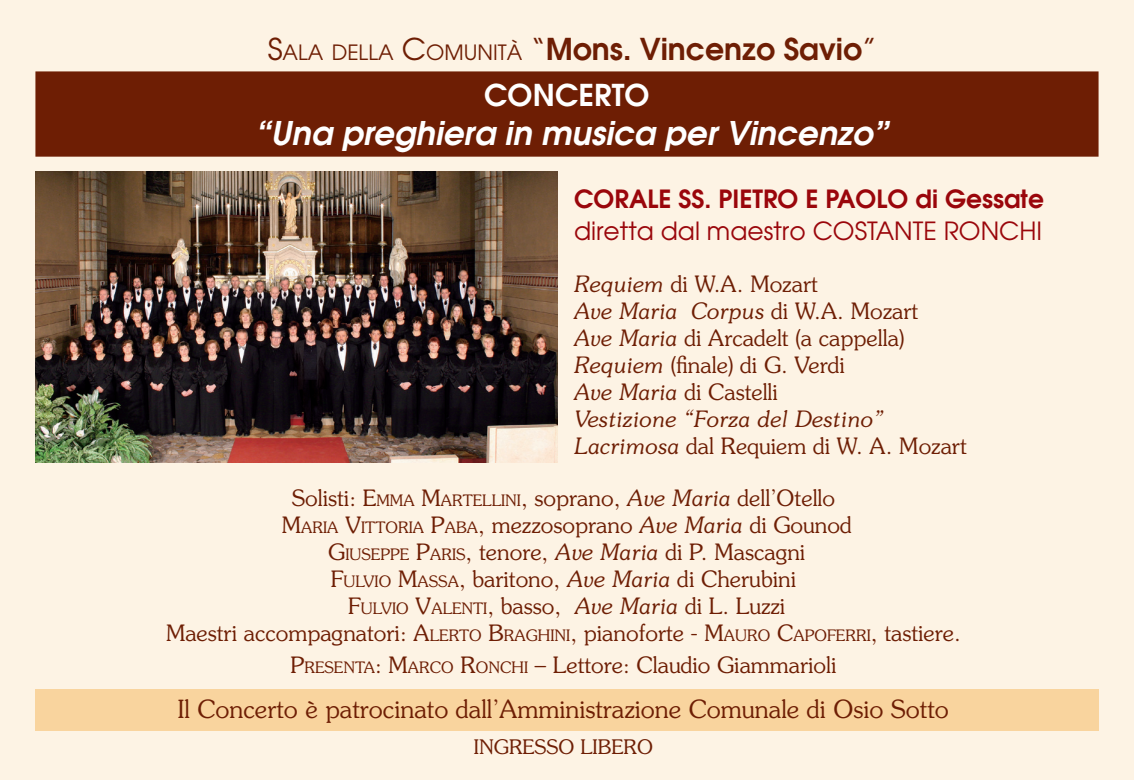
<style>
.page{position:relative;width:1134px;height:780px;background:#fdf3e4}
.page>*{position:absolute;margin:0;border:0;box-sizing:border-box;transform-origin:0 0}
.t1{font:italic 600 32.5px "Avant Garde";color:#fff}
.t2{font:600 30px "Avant Garde";color:#6e1e04}
.t3{font:600 30px "Avant Garde";color:#fff}
.t4{font:300 25px "Souvenir";color:#6e1e04}
.t5{font:25px "Avant Garde";color:#9a060b}
.t6{font:600 25px "Avant Garde";color:#9a060b}
.t7{font:300 22.5px "Souvenir";color:#6e1e04}
.t8{font:italic 300 22.5px "Souvenir";color:#6e1e04}
.t9{font:300 20px "Souvenir";color:#6e1e04}
.s1{font-weight:400}
.s2{font-weight:400;font-size:21px}
.s3{font-style:italic}
.s4{font-style:normal}
.s5{font-style:inherit}
.s6{font-size:15.75px}
</style>
<div class="page">
<div style="left:35px;top:71px;width:1063px;height:86px;background:#6e1e04;border:2px solid #6e1e04"></div>
<div style="left:35px;top:689px;width:1063px;height:41px;background:#f9d49e"></div>
<img style="left:35px;top:171px;width:523px;height:291px">
<p class="t2" style="left:268px;top:29px;width:611px"><span class="s1">S</span><span class="s2">ALA DELLA</span> <span class="s1">C</span><span class="s2">OMUNITÀ</span> <span class="s1">“</span>Mons. Vincenzo Savio<span class="s1">”</span></p>
<p class="t3" style="left:484px;top:75px;width:167px">CONCERTO</p>
<p class="t1" style="left:255px;top:112px;width:635px">“Una preghiera in musica per Vincenzo”</p>
<p class="t6" style="left:574px;top:182px;width:471px">CORALE SS. PIETRO E PAOLO di Gessate</p>
<p class="t5" style="left:574px;top:215px;width:470px">diretta dal maestro COSTANTE RONCHI</p>
<p class="t7" style="left:574px;top:270px;width:245px"><span class="s3">Requiem</span> di W.A. Mozart</p>
<p class="t8" style="left:574px;top:297px;width:346px">Ave Maria Corpus <span class="s4">di W.A. Mozart</span></p>
<p class="t7" style="left:574px;top:324px;width:332px"><span class="s3">Ave Maria</span> di Arcadelt (a cappella)</p>
<p class="t7" style="left:574px;top:351px;width:272px"><span class="s3">Requiem</span> (finale) di G. Verdi</p>
<p class="t7" style="left:574px;top:378px;width:205px"><span class="s3">Ave Maria</span> di Castelli</p>
<p class="t8" style="left:574px;top:405px;width:311px">Vestizione “Forza del Destino”</p>
<p class="t7" style="left:574px;top:432px;width:394px"><span class="s3">Lacrimosa</span> dal Requiem di W. A. Mozart</p>
<p class="t7" style="left:292px;top:484px;width:545px">Solisti: <span class="s5">E</span><span class="s6">MMA</span> <span class="s5">M</span><span class="s6">ARTELLINI</span>, soprano, <span class="s3">Ave Maria</span> dell’Otello</p>
<p class="t7" style="left:282px;top:511px;width:571px"><span class="s5">M</span><span class="s6">ARIA</span> <span class="s5">V</span><span class="s6">ITTORIA</span> <span class="s5">P</span><span class="s6">ABA</span>, mezzosoprano <span class="s3">Ave Maria</span> di Gounod</p>
<p class="t7" style="left:328px;top:538px;width:479px"><span class="s5">G</span><span class="s6">IUSEPPE</span> <span class="s5">P</span><span class="s6">ARIS</span><span class="s5">,</span> tenore, <span class="s3">Ave Maria</span> di P. Mascagni</p>
<p class="t7" style="left:331px;top:565px;width:467px"><span class="s5">F</span><span class="s6">ULVIO</span> <span class="s5">M</span><span class="s6">ASSA</span>, baritono, <span class="s3">Ave Maria</span> di Cherubini</p>
<p class="t7" style="left:348px;top:592px;width:439px"><span class="s5">F</span><span class="s6">ULVIO</span> <span class="s5">V</span><span class="s6">ALENTI</span>, basso, <span class="s3">Ave Maria</span> di L. Luzzi</p>
<p class="t7" style="left:166px;top:619px;width:650px">Maestri accompagnatori: A<span class="s6">LERTO</span> <span class="s5">B</span><span class="s6">RAGHINI</span>, pianoforte - <span class="s5">M</span><span class="s6">AURO</span> <span class="s5">C</span><span class="s6">APOF</span></p>
<p class="t7" style="left:836px;top:619px;width:126px"><span class="s6">ERRI</span>, tastiere.</p>
<p class="t7" style="left:290px;top:651px;width:547px"><span class="s5">P</span><span class="s6">RESENTA</span><span class="s5">: M</span><span class="s6">ARCO</span> <span class="s5">R</span><span class="s6">ONCHI</span> – Lettore: Claudio Giammarioli</p>
<p class="t4" style="left:178px;top:694px;width:772px">Il Concerto è patrocinato dall’Amministrazione Comunale di Osio Sotto</p>
<p class="t9" style="left:474px;top:735px;width:181px">INGRESSO LIBERO</p>
</div>
